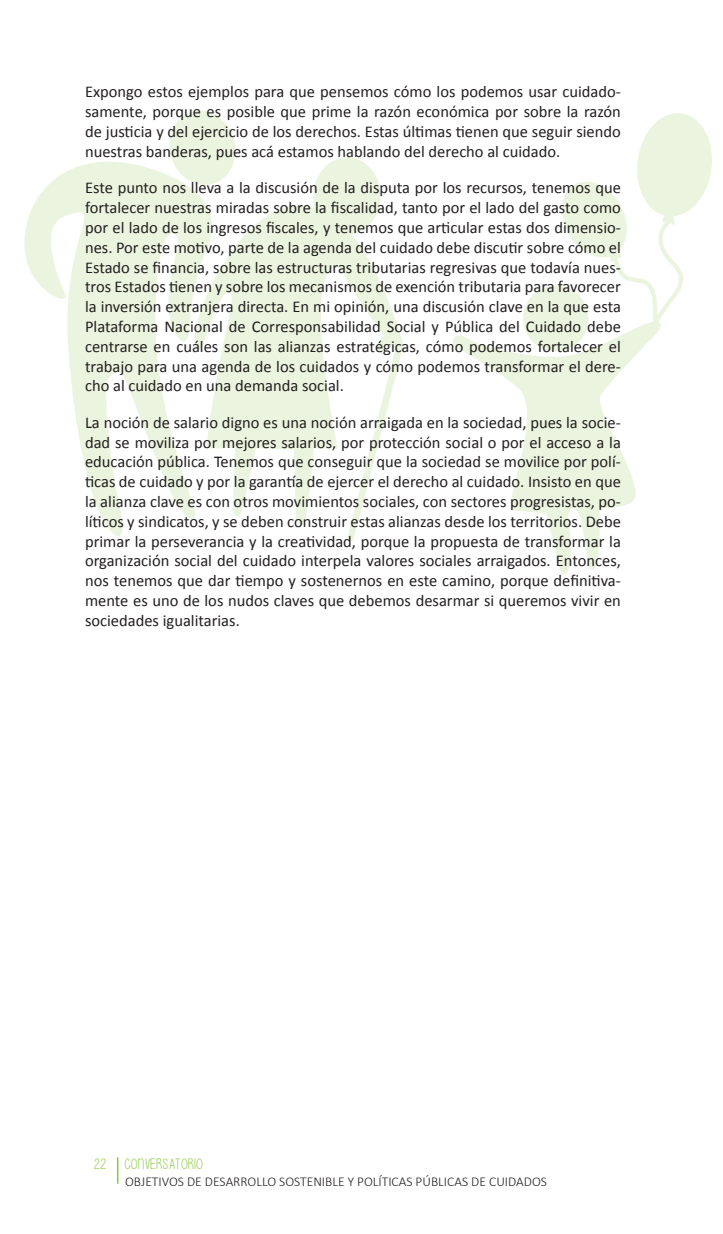
<style>
.page{position:relative;width:723px;height:1234px;background:#fff}
.page>*{position:absolute;margin:0;border:0;box-sizing:border-box;transform-origin:0 0}
.cuerpo{font:16.5px/19.8px "Calibri";color:#231f20;text-align:justify}
.t1{font:15px "Please write me a song";color:#8bc63e}
.t2{font:300 13.5px "Calibri";color:#231f20}
</style>
<div class="page">
<svg style="left:117px;top:1157px;width:1px;height:26px"></svg>
<svg style="left:175px;top:110px;width:61px;height:71px"></svg>
<div style="left:313px;top:157px;width:68px;height:78px;background:#ebf4de;border-radius:50%"></div>
<svg style="left:219px;top:190px;width:185px;height:335px;fill:#ebf4de"></svg>
<svg style="left:347px;top:331px;width:56px;height:210px"></svg>
<svg style="left:24px;top:125px;width:195px;height:411px"></svg>
<svg style="left:453px;top:335px;width:183px;height:240px"></svg>
<svg style="left:519px;top:113px;width:193px;height:242px"></svg>
<p class="cuerpo" style="left:85px;top:82px;width:537px">Expongo estos ejemplos para que pensemos cómo los podemos usar cuidado&shy;samente, porque es posible que prime la razón económica por sobre la razón de justicia y del ejercicio de los derechos. Estas últimas tienen que seguir siendo nuestras banderas, pues acá estamos hablando del derecho al cuidado.</p>
<p class="cuerpo" style="left:85px;top:178px;width:537px">Este punto nos lleva a la discusión de la disputa por los recursos, tenemos que fortalecer nuestras miradas sobre la fiscalidad, tanto por el lado del gasto como por el lado de los ingresos fiscales, y tenemos que articular estas dos dimensio&shy;nes. Por este motivo, parte de la agenda del cuidado debe discutir sobre cómo el Estado se financia, sobre las estructuras tributarias regresivas que todavía nues&shy;tros Estados tienen y sobre los mecanismos de exención tributaria para favorecer la inversión extranjera directa. En mi opinión, una discusión clave en la que esta Plataforma Nacional de Corresponsabilidad Social y Pública del Cuidado debe centrarse en cuáles son las alianzas estratégicas, cómo podemos fortalecer el trabajo para una agenda de los cuidados y cómo podemos transformar el dere&shy;cho al cuidado en una demanda social.</p>
<p class="cuerpo" style="left:85px;top:412px;width:537px">La noción de salario digno es una noción arraigada en la sociedad, pues la socie&shy;dad se moviliza por mejores salarios, por protección social o por el acceso a la educación pública. Tenemos que conseguir que la sociedad se movilice por polí&shy;ticas de cuidado y por la garantía de ejercer el derecho al cuidado. Insisto en que la alianza clave es con otros movimientos sociales, con sectores progresistas, po&shy;líticos y sindicatos, y se deben construir estas alianzas desde los territorios. Debe primar la perseverancia y la creatividad, porque la propuesta de transformar la organización social del cuidado interpela valores sociales arraigados. Entonces, nos tenemos que dar tiempo y sostenernos en este camino, porque definitiva&shy;mente es uno de los nudos claves que debemos desarmar si queremos vivir en sociedades igualitarias.</p>
<p class="t1" style="left:93px;top:1156px;width:15px">22</p>
<p class="t1" style="left:125px;top:1156px;width:80px">CONVERSATORIO</p>
<p class="t2" style="left:125px;top:1172px;width:423px">OBJETIVOS DE DESARROLLO SOSTENIBLE Y POLÍTICAS PÚBLICAS DE CUIDADOS</p>
</div>
